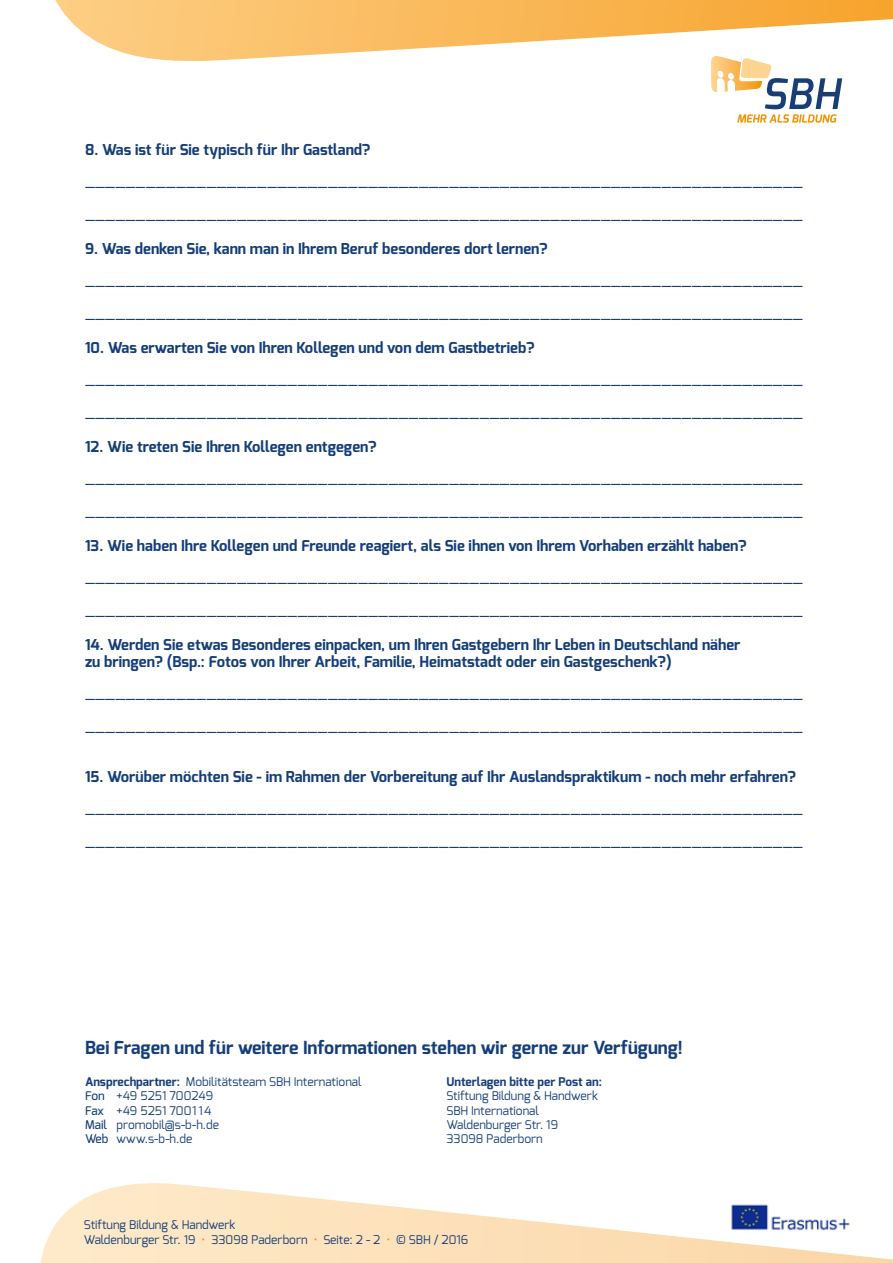
<style>
.page{position:relative;width:893px;height:1263px;background:#fff}
.page>*{position:absolute;margin:0;border:0;box-sizing:border-box;transform-origin:0 0}
.t1{font:700 18px "Exo";color:#153e79}
.t2{font:15px "Exo";color:#153e79}
.t3{font:700 15px/16.5px "Exo";color:#153e79}
.t4{font:12px/14.4px "Exo";color:#153e79}
.t5{font:700 12px "Exo";color:#153e79}
.s1{font-weight:700}
.s2{font-weight:500}
.s3{color:#f39100}
</style>
<div class="page">
<svg style="left:40px;top:1183px;width:853px;height:80px"></svg>
<svg style="left:55px;top:0;width:838px;height:61px"></svg>
<div style="left:701px;top:52px;width:156px;height:80px;background:#fff"></div>
<svg style="left:711px;top:56px;width:131px;height:67px"></svg>
<img style="left:725px;top:1198px;width:130px;height:37px">
<p class="t3" style="left:85px;top:142px;width:287px">8. Was ist für Sie typisch für Ihr Gastland?</p>
<p class="t2" style="left:85px;top:173px;width:719px">_______________________________________________________________________</p>
<p class="t2" style="left:85px;top:206px;width:719px">_______________________________________________________________________</p>
<p class="t3" style="left:85px;top:241px;width:464px">9. Was denken Sie, kann man in Ihrem Beruf besonderes dort lernen?</p>
<p class="t2" style="left:85px;top:272px;width:719px">_______________________________________________________________________</p>
<p class="t2" style="left:85px;top:305px;width:719px">_______________________________________________________________________</p>
<p class="t3" style="left:85px;top:340px;width:451px">10. Was erwarten Sie von Ihren Kollegen und von dem Gastbetrieb?</p>
<p class="t2" style="left:85px;top:371px;width:719px">_______________________________________________________________________</p>
<p class="t2" style="left:85px;top:404px;width:719px">_______________________________________________________________________</p>
<p class="t3" style="left:85px;top:439px;width:293px">12. Wie treten Sie Ihren Kollegen entgegen?</p>
<p class="t2" style="left:85px;top:470px;width:719px">_______________________________________________________________________</p>
<p class="t2" style="left:85px;top:503px;width:719px">_______________________________________________________________________</p>
<p class="t3" style="left:85px;top:538px;width:663px">13. Wie haben Ihre Kollegen und Freunde reagiert, als Sie ihnen von Ihrem Vorhaben erzählt haben?</p>
<p class="t2" style="left:85px;top:569px;width:719px">_______________________________________________________________________</p>
<p class="t2" style="left:85px;top:602px;width:719px">_______________________________________________________________________</p>
<p class="t3" style="left:85px;top:637px;width:657px">14. Werden Sie etwas Besonderes einpacken, um Ihren Gastgebern Ihr Leben in Deutschland näher zu bringen? (Bsp.: Fotos von Ihrer Arbeit, Familie, Heimatstadt oder ein Gastgeschenk?)</p>
<p class="t2" style="left:85px;top:685px;width:719px">_______________________________________________________________________</p>
<p class="t2" style="left:85px;top:718px;width:719px">_______________________________________________________________________</p>
<p class="t3" style="left:85px;top:769px;width:712px">15. Worüber möchten Sie - im Rahmen der Vorbereitung auf Ihr Auslandspraktikum - noch mehr erfahren?</p>
<p class="t2" style="left:85px;top:800px;width:719px">_______________________________________________________________________</p>
<p class="t2" style="left:85px;top:833px;width:719px">_______________________________________________________________________</p>
<p class="t1" style="left:85px;top:1035px;width:599px">Bei Fragen und für weitere Informationen stehen wir gerne zur Verfügung!</p>
<p class="t4" style="left:85px;top:1074px;width:278px"><span class="s1">Ansprechpartner:</span> Mobilitätsteam SBH International<br><span class="s2">Fon</span> +49 5251 700249<br><span class="s2">Fax</span> +49 5251 7001 14<br><span class="s2">Mail</span> promobil@s-b-h.de<br><span class="s2">Web</span> www.s-b-h.de</p>
<p class="t5" style="left:446px;top:1074px;width:157px">Unterlagen bitte per Post an:</p>
<p class="t4" style="left:446px;top:1088px;width:153px">Stiftung Bildung &amp; Handwerk<br>SBH International<br>Waldenburger Str. 19<br>33098 Paderborn</p>
<p class="t4" style="left:84px;top:1218px;width:386px">Stiftung Bildung &amp; Handwerk<br>Waldenburger Str. 19 <span class="s3">•</span> 33098 Paderborn <span class="s3">•</span> Seite: 2 - 2 <span class="s3">•</span> © SBH / 2016</p>
</div>
